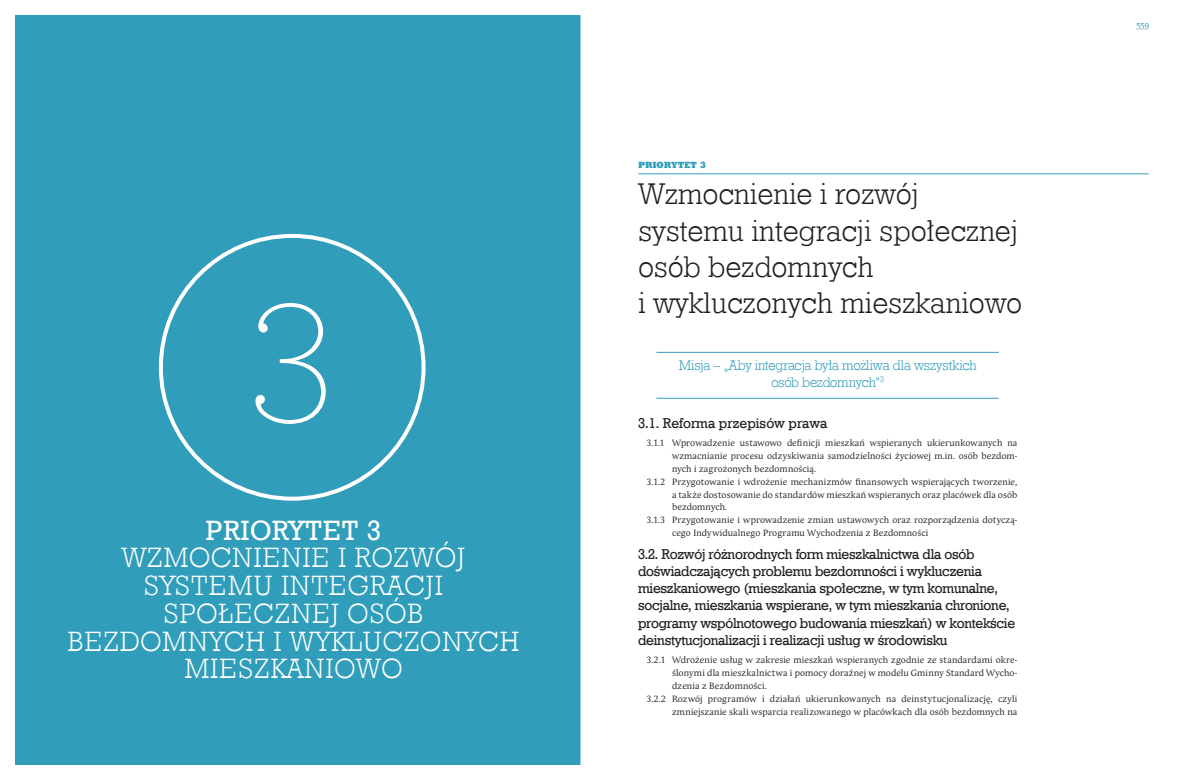
<style>
.page{position:relative;width:1191px;height:780px;background:#fff}
.page>*{position:absolute;margin:0;border:0;box-sizing:border-box;transform-origin:0 0}
.t1{font:200 178.3px "Archer Pro";color:#fff}
.t2{font:30px/36.3px "Geo Slab 712 Lt EU";letter-spacing:.01em;color:#231f20}
.t3{font:28px/27.7px "Geo Slab 712 Lt EU";letter-spacing:.025em;color:#fff;text-align:center}
.t4{font:28px "Geo Slab 712 Md EU";letter-spacing:.025em;color:#fff}
.t5{font:14.3px/17.2px "Geo Slab 712 Md EU";letter-spacing:-.02em;color:#231f20}
.t6{font:14.3px "Geo Slab 712 Md EU";color:#231f20}
.t7{font:14px/16.8px "Geo Slab 712 Lt EU";color:#309eba;text-align:center}
.t8{font:9px "Andulka Book Pro";letter-spacing:.015em;color:#231f20}
.t9{font:9px "Geo Slab 712 X Bd EU";letter-spacing:.03em;color:#309eba}
.t10{font:9px "Andulka Book Pro";color:#309eba}
</style>
<div class="page">
<hr style="left:638px;top:173px;width:510px;height:1px;background:#309eba">
<hr style="left:656px;top:352px;width:343px;height:1px;background:#309eba">
<hr style="left:656px;top:398px;width:343px;height:1px;background:#309eba">
<div style="left:8px;top:8px;width:580px;height:764px;background:#309eba"></div>
<div style="left:0;top:0;width:595px;height:780px;border:15px solid #fff"></div>
<h1 class="t1" style="left:248px;top:252px;width:89px">3</h1>
<h3 class="t4" style="left:206px;top:512px;width:176px">Priorytet 3</h3>
<h3 class="t3" style="left:68px;top:543px;width:453px">Wzmocnienie i rozwój systemu integracji społecznej osób bezdomnych i wykluczonych mieszkaniowo</h3>
<p class="t9" style="left:638px;top:159px;width:69px">PRIORYTET 3</p>
<h2 class="t2" style="left:638px;top:176px;width:385px">Wzmocnienie i rozwój systemu integracji społecznej osób bezdomnych<br>i wykluczonych mieszkaniowo</h2>
<h3 class="t7" style="left:678px;top:356px;width:299px">Misja – „Aby integracja była możliwa dla wszystkich osób bezdomnych”<sup>3</sup></h3>
<h3 class="t6" style="left:638px;top:414px;width:191px">3.1. Reforma przepisów prawa</h3>
<p class="t8" style="left:646px;top:438px;width:372px">3.1.1 Wprowadzenie ustawowo definicji mieszkań wspieranych ukierunkowanych na</p>
<p class="t8" style="left:672px;top:451px;width:347px">wzmacnianie procesu odzyskiwania samodzielności życiowej m.in. osób bezdom-</p>
<p class="t8" style="left:672px;top:463px;width:146px">nych i zagrożonych bezdomnością.</p>
<p class="t8" style="left:646px;top:476px;width:372px">3.1.2 Przygotowanie i wdrożenie mechanizmów finansowych wspierających tworzenie,</p>
<p class="t8" style="left:672px;top:489px;width:347px">a także dostosowanie do standardów mieszkań wspieranych oraz placówek dla osób</p>
<p class="t8" style="left:672px;top:502px;width:57px">bezdomnych.</p>
<p class="t8" style="left:646px;top:515px;width:372px">3.1.3 Przygotowanie i wprowadzenie zmian ustawowych oraz rozporządzenia dotyczą-</p>
<p class="t8" style="left:672px;top:527px;width:258px">cego Indywidualnego Programu Wychodzenia z Bezdomności</p>
<p class="t5" style="left:638px;top:545px;width:379px">3.2. Rozwój różnorodnych form mieszkalnictwa dla osób doświadczających problemu bezdomności i wykluczenia mieszkaniowego (mieszkania społeczne, w tym komunalne, socjalne, mieszkania wspierane, w tym mieszkania chronione, programy wspólnotowego budowania mieszkań) w kontekście deinstytucjonalizacji i realizacji usług w środowisku</p>
<p class="t8" style="left:646px;top:655px;width:372px">3.2.1 Wdrożenie usług w zakresie mieszkań wspieranych zgodnie ze standardami okre-</p>
<p class="t8" style="left:672px;top:667px;width:347px">ślonymi dla mieszkalnictwa i pomocy doraźnej w modelu Gminny Standard Wycho-</p>
<p class="t8" style="left:672px;top:680px;width:96px">dzenia z Bezdomności.</p>
<p class="t8" style="left:646px;top:693px;width:372px">3.2.2 Rozwój programów i działań ukierunkowanych na deinstytucjonalizację, czyli</p>
<p class="t8" style="left:672px;top:706px;width:347px">zmniejszanie skali wsparcia realizowanego w placówkach dla osób bezdomnych na</p>
<p class="t10" style="left:1136px;top:19px;width:15px">559</p>
</div>
